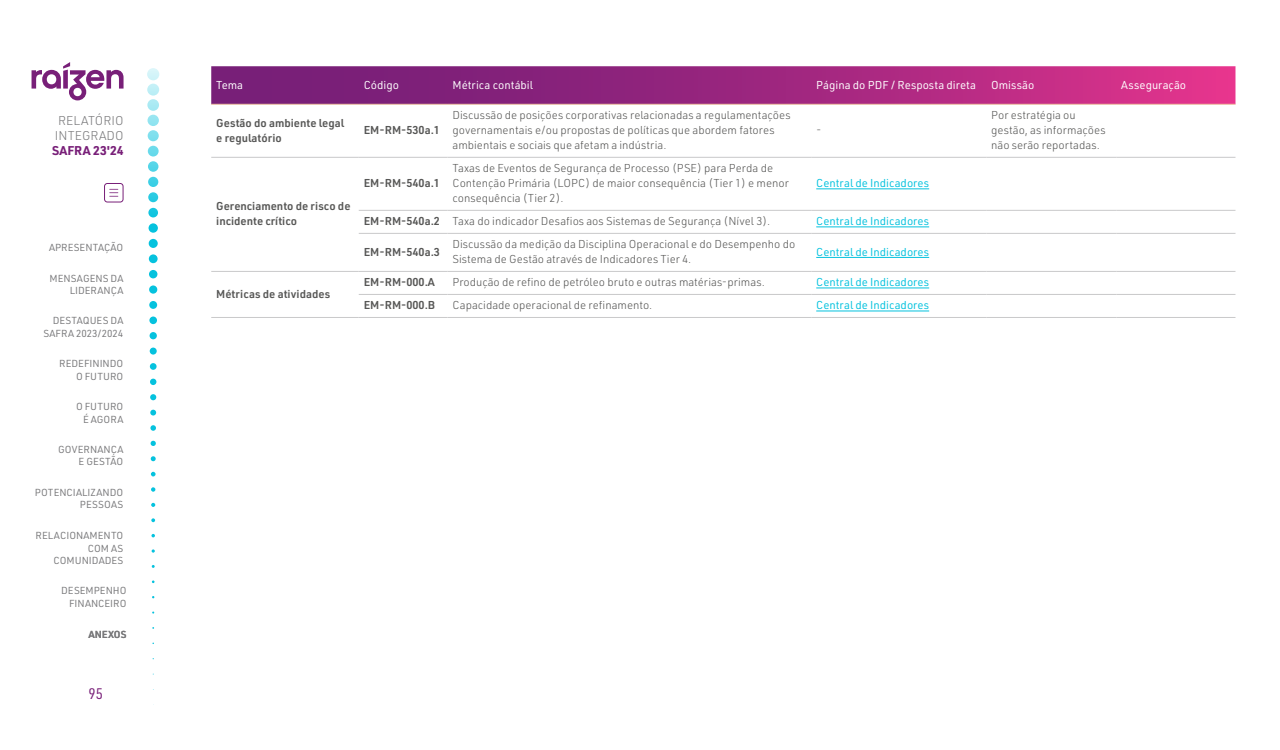
<style>
.page{position:relative;width:1280px;height:750px;background:#fff}
.page>*{position:absolute;margin:0;border:0;box-sizing:border-box;transform-origin:0 0}
.t1{font:15px "URWDIN Semi Cond";color:#781f78}
.t2{font:300 12.5px/15px "URWDIN";color:#78787a}
.t3{font:700 12.5px "URWDIN";color:#781f78}
.t4{font:300 11.25px/15px "URWDIN";color:#575756}
.t5{font:600 11.25px/15px "URWDIN";color:#575756}
.t6{font:11.25px "URWDIN";color:#05c2de}
.t7{font:11.25px "URWDIN";color:#fff}
.t8{font:10px/12.5px "URWDIN";color:#78787a;text-align:right}
.t9{font:700 10px "URWDIN";color:#78787a}
.s1{font-weight:600}
</style>
<div class="page">
<div style="left:147px;top:68px;width:12px;height:12px;background:#d5f4f9;border-radius:50%"></div>
<svg style="left:147px;top:84px;width:12px;height:12px"></svg>
<svg style="left:147px;top:99px;width:12px;height:12px"></svg>
<div style="left:148px;top:115px;width:11px;height:11px;background:#94e4f0;border-radius:50%"></div>
<div style="left:148px;top:130px;width:11px;height:11px;background:#7fdfee;border-radius:50%"></div>
<svg style="left:148px;top:146px;width:11px;height:11px"></svg>
<div style="left:148px;top:161px;width:10px;height:11px;background:#54d5e8;border-radius:50%"></div>
<svg style="left:148px;top:177px;width:10px;height:10px"></svg>
<svg style="left:148px;top:192px;width:10px;height:10px"></svg>
<svg style="left:148px;top:208px;width:10px;height:9px"></svg>
<div style="left:149px;top:223px;width:9px;height:10px;background:#05c2de;border-radius:50%"></div>
<div style="left:149px;top:239px;width:9px;height:9px;background:#05c2de;border-radius:50%"></div>
<div style="left:149px;top:254px;width:9px;height:9px;background:#05c2de;border-radius:50%"></div>
<div style="left:149px;top:270px;width:8px;height:8px;background:#05c2de;border-radius:50%"></div>
<div style="left:149px;top:285px;width:8px;height:9px;background:#05c2de;border-radius:50%"></div>
<div style="left:149px;top:301px;width:8px;height:8px;background:#05c2de;border-radius:50%"></div>
<div style="left:149px;top:317px;width:8px;height:7px;background:#05c2de;border-radius:50%"></div>
<div style="left:150px;top:332px;width:7px;height:7px;background:#05c2de;border-radius:50%"></div>
<div style="left:150px;top:348px;width:7px;height:7px;background:#05c2de;border-radius:50%"></div>
<div style="left:150px;top:363px;width:7px;height:7px;background:#05c2de;border-radius:50%"></div>
<svg style="left:150px;top:379px;width:6px;height:6px"></svg>
<svg style="left:150px;top:394px;width:6px;height:6px"></svg>
<svg style="left:150px;top:410px;width:6px;height:6px"></svg>
<svg style="left:150px;top:425px;width:6px;height:6px"></svg>
<svg style="left:151px;top:441px;width:5px;height:5px"></svg>
<svg style="left:151px;top:456px;width:5px;height:5px"></svg>
<svg style="left:151px;top:472px;width:5px;height:4px"></svg>
<svg style="left:151px;top:487px;width:4px;height:5px"></svg>
<svg style="left:151px;top:503px;width:4px;height:4px"></svg>
<svg style="left:151px;top:518px;width:4px;height:4px"></svg>
<svg style="left:151px;top:534px;width:4px;height:3px"></svg>
<svg style="left:152px;top:549px;width:3px;height:4px"></svg>
<svg style="left:32px;top:62px;width:92px;height:38px"></svg>
<div style="left:104px;top:183px;width:19px;height:19px;border:1px solid #781f78;border-radius:3px"></div>
<svg style="left:109px;top:189px;width:9px;height:8px"></svg>
<svg style="left:211px;top:66px;width:1025px;height:38px;background:#a12980"></svg>
<hr style="left:811px;top:157px;width:175px;height:1px;background:#c9c9ca">
<hr style="left:986px;top:157px;width:130px;height:1px;background:#c9c9ca">
<hr style="left:1116px;top:157px;width:120px;height:1px;background:#c9c9ca">
<hr style="left:811px;top:210px;width:175px;height:1px;background:#c9c9ca">
<hr style="left:986px;top:210px;width:130px;height:1px;background:#c9c9ca">
<hr style="left:1116px;top:210px;width:120px;height:1px;background:#c9c9ca">
<hr style="left:811px;top:233px;width:175px;height:1px;background:#c9c9ca">
<hr style="left:986px;top:233px;width:130px;height:1px;background:#c9c9ca">
<hr style="left:1116px;top:233px;width:120px;height:1px;background:#c9c9ca">
<hr style="left:811px;top:271px;width:175px;height:1px;background:#c9c9ca">
<hr style="left:986px;top:271px;width:130px;height:1px;background:#c9c9ca">
<hr style="left:1116px;top:271px;width:120px;height:1px;background:#c9c9ca">
<hr style="left:811px;top:294px;width:175px;height:1px;background:#c9c9ca">
<hr style="left:986px;top:294px;width:130px;height:1px;background:#c9c9ca">
<hr style="left:1116px;top:294px;width:120px;height:1px;background:#c9c9ca">
<hr style="left:811px;top:317px;width:175px;height:1px;background:#c9c9ca">
<hr style="left:986px;top:317px;width:130px;height:1px;background:#c9c9ca">
<hr style="left:1116px;top:317px;width:120px;height:1px;background:#c9c9ca">
<hr style="left:211px;top:157px;width:148px;height:1px;background:#c9c9ca">
<hr style="left:211px;top:271px;width:148px;height:1px;background:#c9c9ca">
<hr style="left:211px;top:317px;width:148px;height:1px;background:#c9c9ca">
<hr style="left:211px;top:104px;width:148px;height:1px;background:#eec3a4">
<hr style="left:811px;top:104px;width:175px;height:1px;background:#eec3a4">
<hr style="left:986px;top:104px;width:130px;height:1px;background:#eec3a4">
<hr style="left:1116px;top:104px;width:120px;height:1px;background:#eec3a4">
<hr style="left:359px;top:157px;width:89px;height:1px;background:#c9c9ca">
<hr style="left:448px;top:157px;width:363px;height:1px;background:#c9c9ca">
<hr style="left:359px;top:210px;width:89px;height:1px;background:#c9c9ca">
<hr style="left:448px;top:210px;width:363px;height:1px;background:#c9c9ca">
<hr style="left:359px;top:233px;width:89px;height:1px;background:#c9c9ca">
<hr style="left:448px;top:233px;width:363px;height:1px;background:#c9c9ca">
<hr style="left:359px;top:271px;width:89px;height:1px;background:#c9c9ca">
<hr style="left:448px;top:271px;width:363px;height:1px;background:#c9c9ca">
<hr style="left:359px;top:294px;width:89px;height:1px;background:#c9c9ca">
<hr style="left:448px;top:294px;width:363px;height:1px;background:#c9c9ca">
<hr style="left:359px;top:317px;width:89px;height:1px;background:#c9c9ca">
<hr style="left:448px;top:317px;width:363px;height:1px;background:#c9c9ca">
<hr style="left:359px;top:104px;width:89px;height:1px;background:#eec3a4">
<hr style="left:448px;top:104px;width:363px;height:1px;background:#eec3a4">
<hr style="left:816px;top:189px;width:113px;height:1px;background:#05c2de">
<hr style="left:816px;top:227px;width:113px;height:1px;background:#05c2de">
<hr style="left:816px;top:257px;width:113px;height:1px;background:#05c2de">
<hr style="left:816px;top:288px;width:113px;height:1px;background:#05c2de">
<hr style="left:816px;top:311px;width:113px;height:1px;background:#05c2de">
<p class="t2" style="left:55px;top:113px;width:70px">RELATÓRIO<br>INTEGRADO</p>
<p class="t3" style="left:52px;top:142px;width:73px">SAFRA 23'24</p>
<p class="t8" style="left:49px;top:241px;width:76px">APRESENTAÇÃO</p>
<p class="t8" style="left:50px;top:272px;width:75px">MENSAGENS DA<br>LIDERANÇA</p>
<p class="t8" style="left:43px;top:314px;width:81px">DESTAQUES DA<br>SAFRA 2023/2024</p>
<p class="t8" style="left:59px;top:357px;width:66px">REDEFININDO<br>O FUTURO</p>
<p class="t8" style="left:76px;top:400px;width:49px">O FUTURO<br>É AGORA</p>
<p class="t8" style="left:58px;top:443px;width:67px">GOVERNANÇA<br>E GESTÃO</p>
<p class="t8" style="left:35px;top:485px;width:90px">POTENCIALIZANDO<br>PESSOAS</p>
<p class="t8" style="left:36px;top:529px;width:89px">RELACIONAMENTO<br>COM AS<br>COMUNIDADES</p>
<p class="t8" style="left:61px;top:584px;width:67px">DESEMPENHO<br>FINANCEIRO</p>
<p class="t9" style="left:89px;top:627px;width:39px">ANEXOS</p>
<h1 class="t1" style="left:89px;top:683px;width:16px">95</h1>
<p class="t7" style="left:216px;top:77px;width:28px">Tema</p>
<p class="t7" style="left:364px;top:77px;width:37px">Código</p>
<p class="t7" style="left:452px;top:77px;width:82px">Métrica contábil</p>
<p class="t7" style="left:816px;top:77px;width:161px">Página do PDF / Resposta direta</p>
<p class="t7" style="left:991px;top:77px;width:45px">Omissão</p>
<p class="t7" style="left:1121px;top:77px;width:66px">Asseguração</p>
<p class="t5" style="left:216px;top:115px;width:130px">Gestão do ambiente legal e regulatório</p>
<p class="t5" style="left:364px;top:122px;width:78px">EM-RM-530a.1</p>
<p class="t4" style="left:991px;top:107px;width:116px">Por estratégia ou gestão, as informações não serão reportadas.</p>
<p class="t4" style="left:453px;top:107px;width:340px">Discussão de posições corporativas relacionadas a regulamentações governamentais e/ou propostas de políticas que abordem fatores ambientais e sociais que afetam a indústria.</p>
<p class="t4" style="left:816px;top:122px;width:7px">-</p>
<p class="t5" style="left:216px;top:198px;width:136px">Gerenciamento de risco de incidente crítico</p>
<p class="t5" style="left:216px;top:286px;width:116px">Métricas de atividades</p>
<p class="t5" style="left:364px;top:175px;width:78px">EM-RM-540a.1</p>
<p class="t4" style="left:453px;top:160px;width:338px">Taxas de Eventos de Segurança de Processo (PSE) para Perda de<br>Contenção Primária (LOPC) de maior consequência (Tier 1) e menor consequência (Tier 2).</p>
<p class="t6" style="left:816px;top:176px;width:114px">Central de Indicadores</p>
<p class="t4" style="left:364px;top:213px;width:408px"><span class="s1">EM-RM-540a.2</span> Taxa do indicador Desafios aos Sistemas de Segurança (Nível 3).</p>
<p class="t6" style="left:816px;top:214px;width:114px">Central de Indicadores</p>
<p class="t5" style="left:364px;top:244px;width:78px">EM-RM-540a.3</p>
<p class="t4" style="left:453px;top:236px;width:344px">Discussão da medição da Disciplina Operacional e do Desempenho do<br>Sistema de Gestão através de Indicadores Tier 4.</p>
<p class="t6" style="left:816px;top:244px;width:114px">Central de Indicadores</p>
<p class="t5" style="left:364px;top:274px;width:73px">EM-RM-000.A</p>
<p class="t4" style="left:453px;top:275px;width:314px">Produção de refino de petróleo bruto e outras matérias-primas.</p>
<p class="t6" style="left:816px;top:275px;width:114px">Central de Indicadores</p>
<p class="t5" style="left:364px;top:297px;width:73px">EM-RM-000.B</p>
<p class="t4" style="left:453px;top:298px;width:201px">Capacidade operacional de refinamento.</p>
<p class="t6" style="left:816px;top:298px;width:114px">Central de Indicadores</p>
</div>
